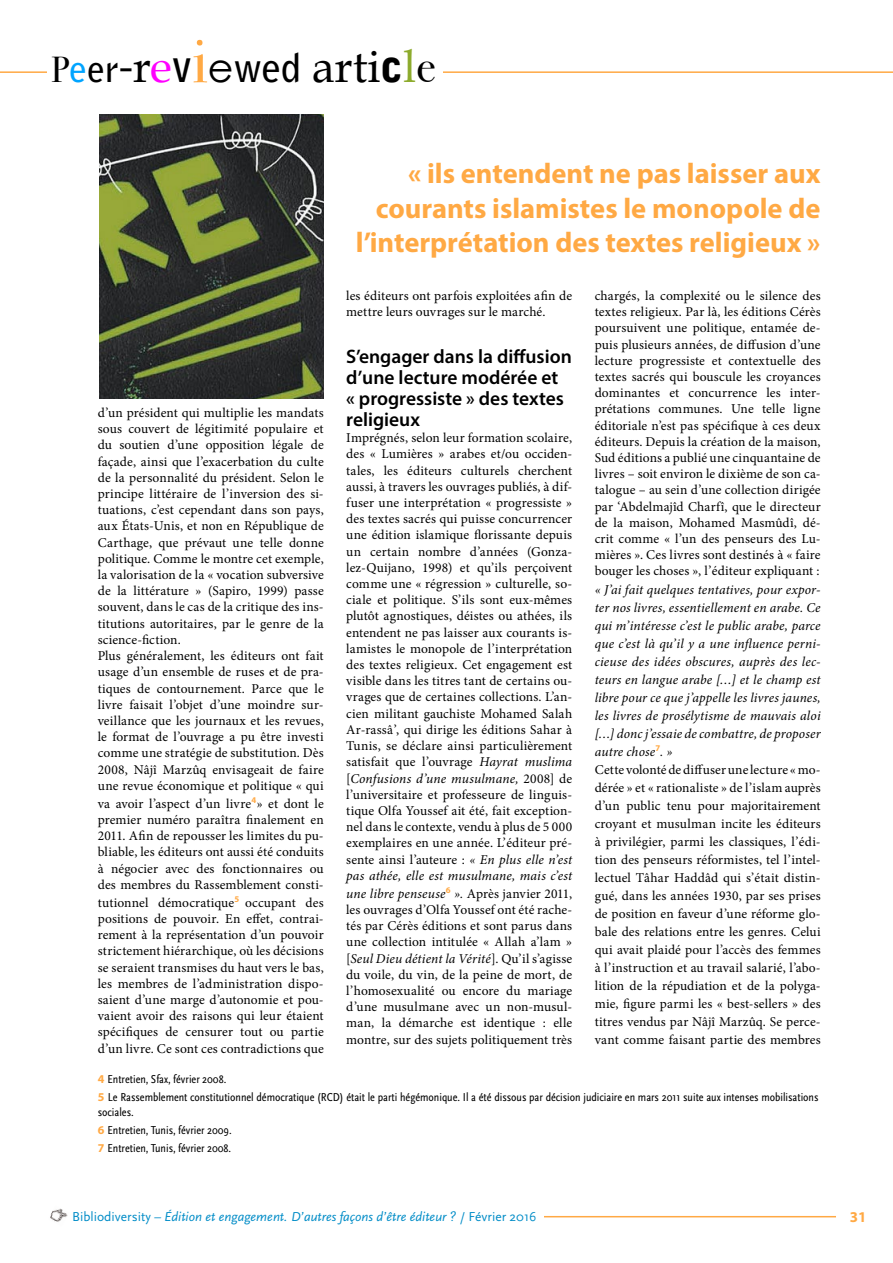
<style>
.page{position:relative;width:893px;height:1263px;background:#fff}
.page>*{position:absolute;margin:0;border:0;box-sizing:border-box;transform-origin:0 0}
.t1{font:45.3px "Book Antiqua";color:#000}
.t2{font:700 28.5px/34.2px "Myriad Pro";color:#ffa944;text-align:right}
.t3{font:600 19.5px/21px "Myriad Pro";color:#000}
.t4{font:700 15px "Myriad Pro";color:#ffa944}
.t5{font:13.5px/16.2px "Minion Pro";letter-spacing:.005em;color:#000;text-align:justify}
.t6{font:italic 13.5px "Scala Sans";color:#008cc7}
.t7{font:12px/18px "Scala Sans Regular Con";color:#000}
.s1{font-family:"Bodoni Svty Two ITCTT Book";font-size:36px}
.s2{font-family:"Bell Gothic Std";font-weight:700;font-size:36px;color:#00a4ff}
.s3{font-family:"Bell Gothic Std";font-weight:700;font-size:36px}
.s4{font-family:"Myriad Pro";font-size:45px}
.s5{color:#f0f}
.s6{font-family:"Bell Gothic Std";font-weight:700}
.s7{font-family:"Bodoni Svty Two ITCTT Book";font-size:62.85px;color:#ffa944}
.s8{font-family:"Century Gothic";font-size:39.6px}
.s9{font-family:"Bell Gothic Std";font-weight:700;font-size:39.6px}
.s10{font-family:"Bell Gothic Std";font-weight:900}
.s11{color:#8dab2d}
.s12{font-family:"Bodoni Svty Two ITCTT Book"}
.s13{font-style:italic}
.s14{font-family:"Myriad Pro";font-weight:700;color:#ffa944}
.s15{font-style:normal}
</style>
<div class="page">
<hr style="left:0;top:71px;width:893px;height:2px;background:#ffa944">
<div style="left:48px;top:23px;width:395px;height:76px;background:#fff"></div>
<hr style="left:66px;top:1216px;width:770px;height:1px;background:#ffa944">
<div style="left:65px;top:1210px;width:478px;height:24px;background:#fff"></div>
<img style="left:50px;top:1208px;width:18px;height:14px">
<img style="left:99px;top:115px;width:224px;height:283px">
<h1 class="t1" style="left:51px;top:39px;width:386px"><span class="s1">P</span><span class="s2">e</span><span class="s3">er</span><span class="s4">-</span>r<span class="s5">e</span><span class="s6">v</span><span class="s7">i</span><span class="s8">e</span><span class="s9">wed</span> arti<span class="s10">c</span><span class="s11">l</span><span class="s12">e</span></h1>
<h2 class="t2" style="left:356px;top:156px;width:466px">« ils entendent ne pas laisser aux courants islamistes le monopole de l’interprétation des textes religieux »</h2>
<p class="t5" style="left:595px;top:288px;width:227px">chargés, la complexité ou le silence des textes religieux. Par là, les éditions Cérès poursuivent une politique, entamée de&shy;puis plusieurs années, de diffusion d’une lecture progressiste et contextuelle des textes sacrés qui bouscule les croyances dominantes et concurrence les inter&shy;prétations communes. Une telle ligne éditoriale n’est pas spécifique à ces deux éditeurs. Depuis la création de la maison, Sud éditions a publié une cinquantaine de livres – soit environ le dixième de son ca&shy;talogue – au sein d’une collection dirigée par ‘Abdelmajîd Charfî, que le directeur de la maison, Mohamed Masmûdî, dé&shy;crit comme « l’un des penseurs des Lu&shy;mières ». Ces livres sont destinés à « faire bouger les choses », l’éditeur expliquant :</p>
<p class="t5" style="left:595px;top:581px;width:227px;line-height:18px;text-align:left"><span class="s13">« J’ai fait quelques tentatives, pour expor&shy;ter nos livres, essentiellement en arabe. Ce qui m’intéresse c’est le public arabe, parce que c’est là qu’il y a une influence perni&shy;cieuse des idées obscures, auprès des lec&shy;teurs en langue arabe […] et le champ est libre pour ce que j’appelle les livres jaunes, les livres de prosélytisme de mauvais aloi […] donc j’essaie de combattre, de proposer autre chose</span><sup>7</sup><span class="s13">. »<br></span>Cette volonté de diffuser une lecture « mo&shy;dérée » et « rationaliste » de l’islam auprès d’un public tenu pour majoritairement croyant et musulman incite les éditeurs à privilégier, parmi les classiques, l’édi&shy;tion des penseurs réformistes, tel l’intel&shy;lectuel Tâhar Haddâd qui s’était distin&shy;gué, dans les années 1930, par ses prises de position en faveur d’une réforme glo&shy;bale des relations entre les genres. Celui qui avait plaidé pour l’accès des femmes à l’instruction et au travail salarié, l’abo&shy;lition de la répudiation et de la polyga&shy;mie, figure parmi les « best-sellers » des titres vendus par Nâjî Marzûq. Se perce&shy;vant comme faisant partie des membres</p>
<p class="t7" style="left:98px;top:1070px;width:722px"><span class="s14">4</span> Entretien, Sfax, février 2008.<br><span class="s14">5</span> Le Rassemblement constitutionnel démocratique (RCD) était le parti hégémonique. Il a été dissous par décision judiciaire en mars 2011 suite aux intenses mobilisations</p>
<p class="t7" style="left:98px;top:1103px;width:135px">sociales.<br><span class="s14">6</span> Entretien, Tunis, février 2009.<br><span class="s14">7</span> Entretien, Tunis, février 2008.</p>
<p class="t5" style="left:346px;top:288px;width:227px">les éditeurs ont parfois exploitées afin de mettre leurs ouvrages sur le marché.</p>
<h3 class="t3" style="left:346px;top:345px;width:227px">S’engager dans la diffusion d’une lecture modérée et<br>« progressiste » des textes religieux</h3>
<p class="t5" style="left:346px;top:430px;width:227px">Imprégnés, selon leur formation scolaire, des « Lumières » arabes et/ou occiden&shy;tales, les éditeurs culturels cherchent aussi, à travers les ouvrages publiés, à dif&shy;fuser une interprétation « progressiste » des textes sacrés qui puisse concurrencer une édition islamique florissante depuis un certain nombre d’années (Gonza&shy;lez-Quijano, 1998) et qu’ils perçoivent comme une « régression » culturelle, so&shy;ciale et politique. S’ils sont eux-mêmes plutôt agnostiques, déistes ou athées, ils entendent ne pas laisser aux courants is&shy;lamistes le monopole de l’interprétation des textes religieux. Cet engagement est visible dans les titres tant de certains ou&shy;vrages que de certaines collections. L’an&shy;cien militant gauchiste Mohamed Salah Ar-rassâ’, qui dirige les éditions Sahar à Tunis, se déclare ainsi particulièrement satisfait que l’ouvrage <span class="s13">Hayrat muslima </span>[<span class="s13">Confusions d’une musulmane,</span> 2008] de l’universitaire et professeure de linguis&shy;tique Olfa Youssef ait été, fait exception&shy;nel dans le contexte, vendu à plus de 5 000 exemplaires en une année. L’éditeur pré&shy;sente ainsi l’auteure : <span class="s13">« En plus elle n’est pas athée, elle est musulmane, mais c’est</span></p>
<p class="t5" style="left:346px;top:885px;width:227px"><span class="s13">une libre penseuse</span><sup>6</sup> <span class="s13">».</span> Après janvier 2011, les ouvrages d’Olfa Youssef ont été rache&shy;tés par Cérès éditions et sont parus dans une collection intitulée « Allah a’lam » [<span class="s13">Seul Dieu détient la Vérité</span>]. Qu’il s’agisse du voile, du vin, de la peine de mort, de l’homosexualité ou encore du mariage d’une musulmane avec un non-musul&shy;man, la démarche est identique : elle montre, sur des sujets politiquement très</p>
<p class="t5" style="left:98px;top:405px;width:227px;text-align:left">d’un président qui multiplie les mandats sous couvert de légitimité populaire et du soutien d’une opposition légale de façade, ainsi que l’exacerbation du culte de la personnalité du président. Selon le principe littéraire de l’inversion des si&shy;tuations, c’est cependant dans son pays, aux États-Unis, et non en République de Carthage, que prévaut une telle donne politique. Comme le montre cet exemple, la valorisation de la « vocation subversive de la littérature » (Sapiro, 1999) passe souvent, dans le cas de la critique des ins&shy;titutions autoritaires, par le genre de la science-fiction.<br>Plus généralement, les éditeurs ont fait usage d’un ensemble de ruses et de pra&shy;tiques de contournement. Parce que le livre faisait l’objet d’une moindre sur&shy;veillance que les journaux et les revues, le format de l’ouvrage a pu être investi comme une stratégie de substitution. Dès 2008, Nâjî Marzûq envisageait de faire une revue économique et politique « qui</p>
<p class="t5" style="left:98px;top:795px;width:227px">va avoir l’aspect d’un livre<sup>4</sup>» et dont le premier numéro paraîtra finalement en 2011. Afin de repousser les limites du pu&shy;bliable, les éditeurs ont aussi été conduits à négocier avec des fonctionnaires ou des membres du Rassemblement consti-</p>
<p class="t5" style="left:98px;top:894px;width:227px">tutionnel démocratique<sup>5</sup> occupant des positions de pouvoir. En effet, contrai&shy;rement à la représentation d’un pouvoir strictement hiérarchique, où les décisions se seraient transmises du haut vers le bas, les membres de l’administration dispo&shy;saient d’une marge d’autonomie et pou&shy;vaient avoir des raisons qui leur étaient spécifiques de censurer tout ou partie d’un livre. Ce sont ces contradictions que</p>
<p class="t6" style="left:72px;top:1209px;width:466px"><span class="s15">Bibliodiversity</span> – Édition et engagement. D’autres façons d’être éditeur ? <span class="s15">/ Février 2016</span></p>
<p class="t4" style="left:850px;top:1207px;width:18px">31</p>
</div>
